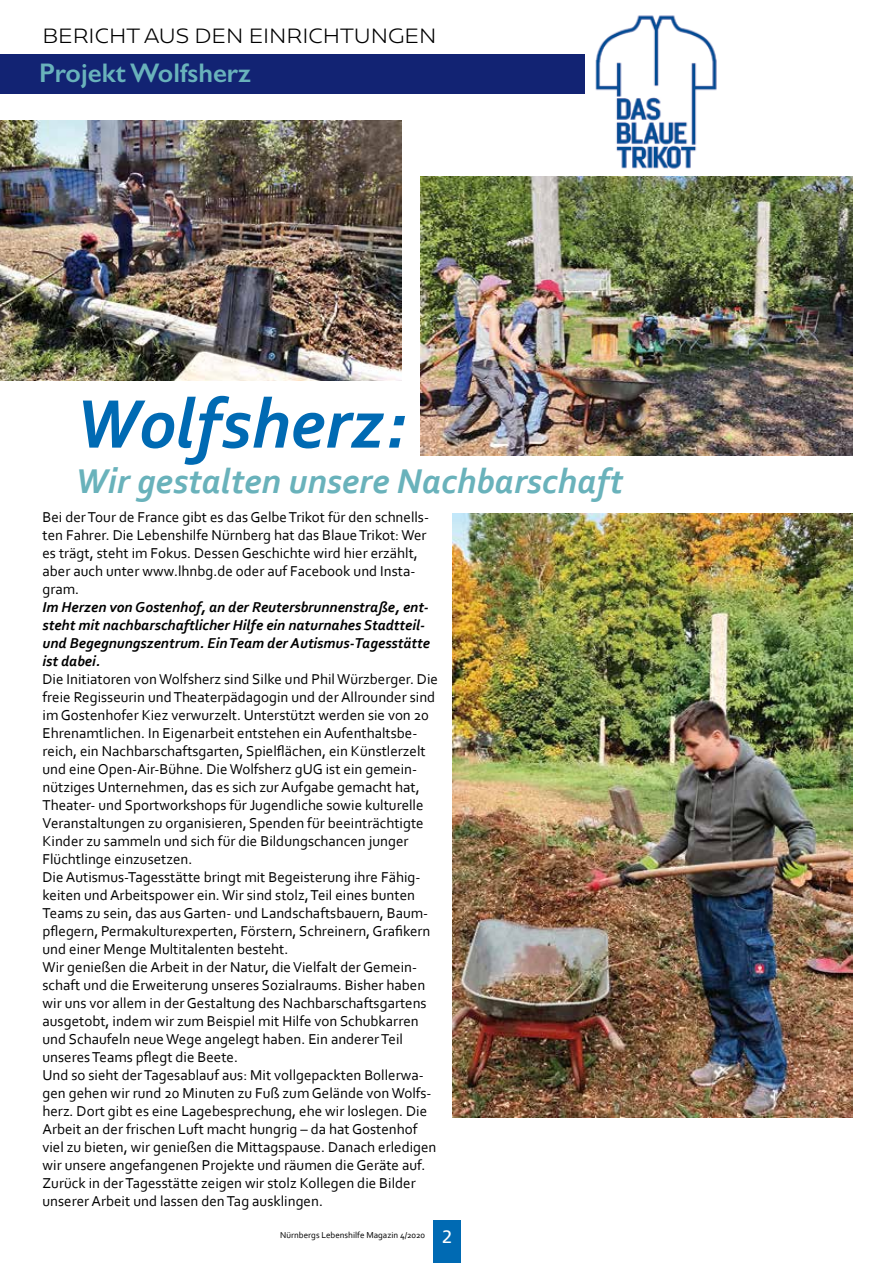
<style>
.page{position:relative;width:893px;height:1263px;background:#fff}
.page>*{position:absolute;margin:0;border:0;box-sizing:border-box;transform-origin:0 0}
.t1{font:italic 700 72px "Corbel";color:#006ab3}
.t2{font:italic 700 36px "Corbel";color:#69b2bb}
.t3{font:600 27px "Gill Sans";color:#69b2bb}
.t4{font:300 18px "Caprina";color:#000}
.t5{font:18px "Frutiger";color:#fff}
.t6{font:15px/18px "Corbel";color:#000}
.t7{font:italic 700 15px/18px "Corbel";color:#000}
.t8{font:9px "Corbel";color:#000}
</style>
<div class="page">
<div style="left:433px;top:1220px;width:27px;height:43px;background:#006ab3"></div>
<div style="left:0;top:54px;width:585px;height:40px;background:#122373"></div>
<img style="left:0;top:121px;width:401px;height:259px">
<img style="left:421px;top:176px;width:432px;height:279px">
<img style="left:453px;top:514px;width:399px;height:604px">
<img style="left:595px;top:15px;width:122px;height:154px">
<p class="t4" style="left:43px;top:23px;width:395px">BERICHT AUS DEN EINRICHTUNGEN</p>
<h3 class="t3" style="left:39px;top:57px;width:213px">Projekt Wolfsherz</h3>
<h1 class="t1" style="left:75px;top:379px;width:332px">Wolfsherz:</h1>
<h2 class="t2" style="left:75px;top:458px;width:549px">Wir gestalten unsere Nachbarschaft</h2>
<p class="t6" style="left:43px;top:508px;width:388px">Bei der Tour de France gibt es das Gelbe Trikot für den schnells&shy;ten Fahrer. Die Lebenshilfe Nürnberg hat das Blaue Trikot: Wer es trägt, steht im Fokus. Dessen Geschichte wird hier erzählt, aber auch unter www.lhnbg.de oder auf Facebook und Insta&shy;gram.</p>
<p class="t7" style="left:43px;top:598px;width:389px">Im Herzen von Gostenhof, an der Reutersbrunnenstraße, ent&shy;steht mit nachbarschaftlicher Hilfe ein naturnahes Stadtteil&shy;und Begegnungszentrum. Ein Team der Autismus-Tagesstätte ist dabei.</p>
<p class="t6" style="left:43px;top:670px;width:397px">Die Initiatoren von Wolfsherz sind Silke und Phil Würzberger. Die freie Regisseurin und Theaterpädagogin und der Allrounder sind im Gostenhofer Kiez verwurzelt. Unterstützt werden sie von 20<br>Ehrenamtlichen. In Eigenarbeit entstehen ein Aufenthaltsbe&shy;reich, ein Nachbarschaftsgarten, Spielflächen, ein Künstlerzelt und eine Open-Air-Bühne. Die Wolfsherz gUG ist ein gemein&shy;nütziges Unternehmen, das es sich zur Aufgabe gemacht hat, Theater- und Sportworkshops für Jugendliche sowie kulturelle Veranstaltungen zu organisieren, Spenden für beeinträchtigte Kinder zu sammeln und sich für die Bildungschancen junger Flüchtlinge einzusetzen.<br>Die Autismus-Tagesstätte bringt mit Begeisterung ihre Fähig&shy;keiten und Arbeitspower ein. Wir sind stolz, Teil eines bunten Teams zu sein, das aus Garten- und Landschaftsbauern, Baum&shy;pflegern, Permakulturexperten, Förstern, Schreinern, Grafikern und einer Menge Multitalenten besteht.<br>Wir genießen die Arbeit in der Natur, die Vielfalt der Gemein&shy;schaft und die Erweiterung unseres Sozialraums. Bisher haben wir uns vor allem in der Gestaltung des Nachbarschaftsgartens ausgetobt, indem wir zum Beispiel mit Hilfe von Schubkarren und Schaufeln neue Wege angelegt haben. Ein anderer Teil unseres Teams pflegt die Beete.<br>Und so sieht der Tagesablauf aus: Mit vollgepackten Bollerwa&shy;gen gehen wir rund 20 Minuten zu Fuß zum Gelände von Wolfs&shy;herz. Dort gibt es eine Lagebesprechung, ehe wir loslegen. Die Arbeit an der frischen Luft macht hungrig – da hat Gostenhof viel zu bieten, wir genießen die Mittagspause. Danach erledigen wir unsere angefangenen Projekte und räumen die Geräte auf.<br>Zurück in der Tagesstätte zeigen wir stolz Kollegen die Bilder unserer Arbeit und lassen den Tag ausklingen.</p>
<p class="t8" style="left:280px;top:1229px;width:146px">Nürnbergs Lebenshilfe Magazin 4/2020</p>
<p class="t5" style="left:442px;top:1226px;width:12px">2</p>
</div>
